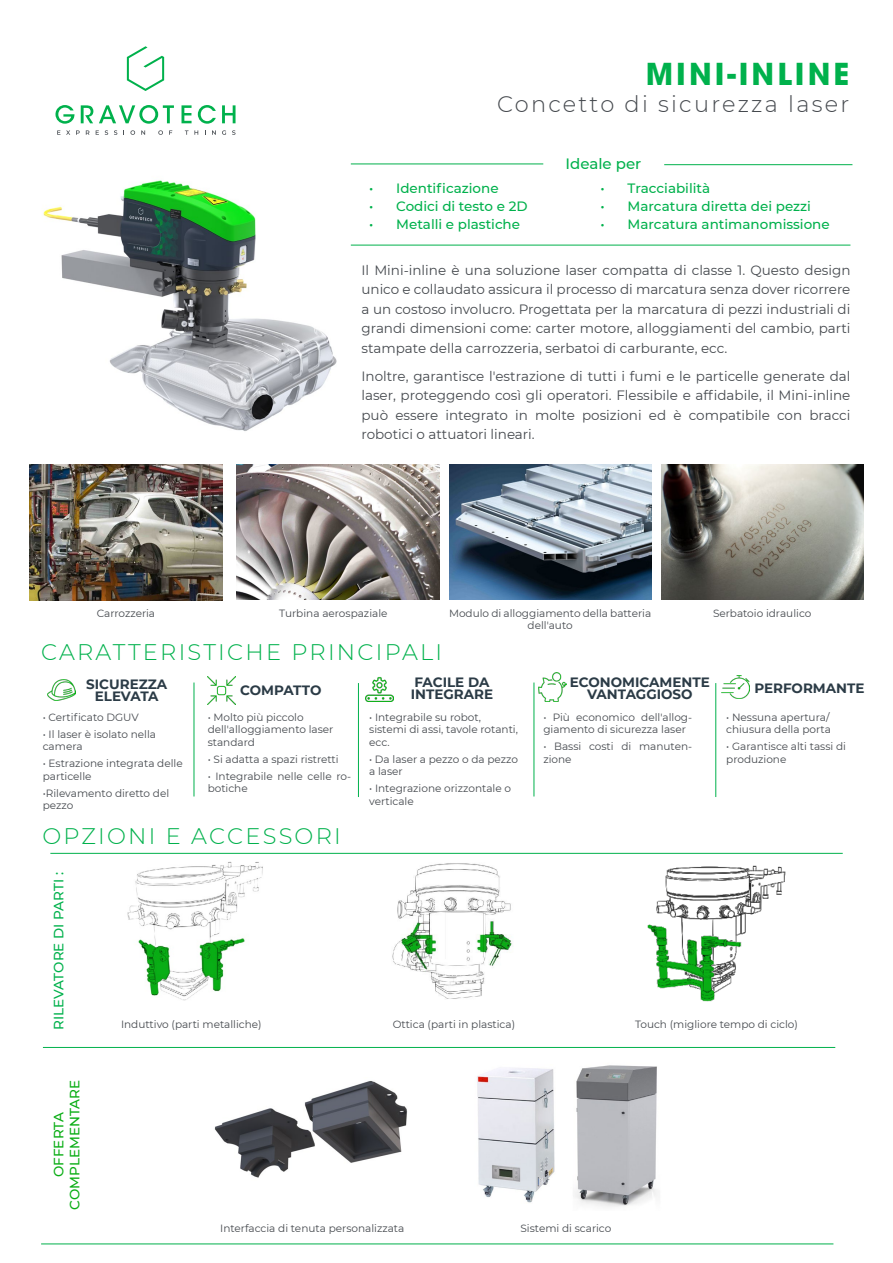
<style>
.page{position:relative;width:893px;height:1263px;background:#fff}
.page>*{position:absolute;margin:0;border:0;box-sizing:border-box;transform-origin:0 0}
.t1{font:700 30px "Avant Garde";letter-spacing:.1em;color:#00b14c}
.t2{font:300 22.5px "Montserrat";letter-spacing:.1em;color:#00b14c}
.t3{font:300 22.5px "Montserrat";letter-spacing:.1em;color:#45494e}
.t4{font:500 15px "Montserrat";color:#00b14c}
.t5{font:13.5px/19.5px "Montserrat";color:#45494e;text-align:justify}
.t6{font:500 13.5px "Montserrat";color:#00b14c}
.t7{font:700 13.5px/12px "Montserrat";color:#2b3b46;text-align:center}
.t8{font:500 13.5px/16.2px "Montserrat";color:#09ad14;text-align:center}
.t9{font:10.5px/12.6px "Montserrat";color:#45494e}
</style>
<div class="page">
<img style="left:43px;top:180px;width:308px;height:251px">
<img style="left:30px;top:465px;width:192px;height:136px">
<img style="left:237px;top:465px;width:202px;height:135px">
<img style="left:449px;top:465px;width:202px;height:135px">
<img style="left:661px;top:465px;width:202px;height:135px">
<img style="left:127px;top:861px;width:136px;height:140px">
<img style="left:392px;top:863px;width:120px;height:136px">
<img style="left:647px;top:865px;width:139px;height:137px">
<img style="left:477px;top:1068px;width:78px;height:135px">
<img style="left:214px;top:1081px;width:194px;height:97px">
<img style="left:575px;top:1065px;width:82px;height:142px">
<svg style="left:55px;top:105px;width:19px;height:19px"></svg>
<svg style="left:81px;top:105px;width:12px;height:18px"></svg>
<svg style="left:99px;top:105px;width:75px;height:19px"></svg>
<svg style="left:181px;top:105px;width:11px;height:18px"></svg>
<svg style="left:198px;top:105px;width:18px;height:19px"></svg>
<svg style="left:222px;top:105px;width:14px;height:18px"></svg>
<svg style="left:57px;top:130px;width:3px;height:5px"></svg>
<svg style="left:66px;top:130px;width:4px;height:5px"></svg>
<svg style="left:76px;top:130px;width:4px;height:5px"></svg>
<svg style="left:86px;top:130px;width:4px;height:5px"></svg>
<svg style="left:96px;top:130px;width:3px;height:5px"></svg>
<svg style="left:105px;top:130px;width:3px;height:5px"></svg>
<svg style="left:114px;top:130px;width:3px;height:5px"></svg>
<svg style="left:130px;top:130px;width:5px;height:5px"></svg>
<svg style="left:141px;top:130px;width:4px;height:5px"></svg>
<svg style="left:158px;top:130px;width:5px;height:5px"></svg>
<svg style="left:169px;top:130px;width:3px;height:5px"></svg>
<svg style="left:185px;top:130px;width:13px;height:5px"></svg>
<svg style="left:212px;top:130px;width:4px;height:5px"></svg>
<svg style="left:222px;top:130px;width:4px;height:5px"></svg>
<svg style="left:232px;top:130px;width:4px;height:5px"></svg>
<svg style="left:127px;top:46px;width:37px;height:45px"></svg>
<hr style="left:194px;top:682px;width:1px;height:114px;background:#00b14c">
<hr style="left:358px;top:683px;width:1px;height:114px;background:#00b14c">
<hr style="left:534px;top:682px;width:1px;height:114px;background:#00b14c">
<hr style="left:715px;top:683px;width:1px;height:114px;background:#00b14c">
<hr style="left:351px;top:164px;width:192px;height:1px;background:#00b14c">
<hr style="left:351px;top:245px;width:499px;height:1px;background:#00b14c">
<hr style="left:664px;top:164px;width:188px;height:1px;background:#00b14c">
<hr style="left:50px;top:853px;width:793px;height:1px;background:#00b14c">
<hr style="left:43px;top:1047px;width:792px;height:1px;background:#00b14c">
<hr style="left:41px;top:1243px;width:792px;height:1px;background:#00b14c">
<img style="left:47px;top:679px;width:28px;height:22px">
<img style="left:208px;top:676px;width:28px;height:28px">
<img style="left:366px;top:677px;width:28px;height:24px">
<img style="left:538px;top:673px;width:28px;height:28px">
<img style="left:721px;top:675px;width:28px;height:24px">
<h1 class="t1" style="left:646px;top:55px;width:205px">MINI-INLINE</h1>
<h2 class="t3" style="left:497px;top:89px;width:354px">Concetto di sicurezza laser</h2>
<h3 class="t4" style="left:566px;top:154px;width:77px">Ideale per</h3>
<p class="t6" style="left:601px;top:179px;width:111px">• Tracciabilità</p>
<p class="t6" style="left:601px;top:197px;width:212px">• Marcatura diretta dei pezzi</p>
<p class="t6" style="left:601px;top:215px;width:231px">• Marcatura antimanomissione</p>
<p class="t5" style="left:361px;top:260px;width:491px">Il Mini-inline è una soluzione laser compatta di classe 1. Questo design unico e collaudato assicura il processo di marcatura senza dover ricorrere a un costoso involucro. Progettata per la marcatura di pezzi industriali di grandi dimensioni come: carter motore, alloggiamenti del cambio, parti stampate della carrozzeria, serbatoi di carburante, ecc.</p>
<p class="t5" style="left:361px;top:365px;width:491px">Inoltre, garantisce l'estrazione di tutti i fumi e le particelle generate dal laser, proteggendo così gli operatori. Flessibile e affidabile, il Mini-inline può essere integrato in molte posizioni ed è compatibile con bracci robotici o attuatori lineari.</p>
<p class="t6" style="left:369px;top:179px;width:131px">• Identificazione</p>
<p class="t6" style="left:369px;top:197px;width:160px">• Codici di testo e 2D</p>
<p class="t6" style="left:369px;top:215px;width:152px">• Metalli e plastiche</p>
<p class="t9" style="left:97px;top:607px;width:60px">Carrozzeria</p>
<p class="t9" style="left:279px;top:607px;width:110px">Turbina aerospaziale</p>
<p class="t9" style="left:449px;top:607px;width:204px;line-height:12px;text-align:center">Modulo di alloggiamento della batteria dell'auto</p>
<p class="t9" style="left:713px;top:607px;width:100px">Serbatoio idraulico</p>
<h2 class="t2" style="left:41px;top:637px;width:403px">CARATTERISTICHE PRINCIPALI</h2>
<p class="t7" style="left:86px;top:677px;width:82px">SICUREZZA<br>ELEVATA</p>
<p class="t7" style="left:240px;top:683px;width:83px">COMPATTO</p>
<p class="t7" style="left:411px;top:676px;width:84px;text-align:left">FACILE DA<br>INTEGRARE</p>
<p class="t7" style="left:570px;top:676px;width:142px">ECONOMICAMENTE<br>VANTAGGIOSO</p>
<p class="t7" style="left:754px;top:681px;width:112px">PERFORMANTE</p>
<p class="t9" style="left:43px;top:710px;width:98px">• Certificato DGUV</p>
<p class="t9" style="left:43px;top:727px;width:115px">• Il laser è isolato nella camera</p>
<p class="t9" style="left:43px;top:757px;width:142px">• Estrazione integrata delle particelle</p>
<p class="t9" style="left:43px;top:786px;width:128px">•Rilevamento diretto del pezzo</p>
<p class="t9" style="left:208px;top:710px;width:127px">• Molto più piccolo dell'alloggiamento laser standard</p>
<p class="t9" style="left:208px;top:752px;width:133px">• Si adatta a spazi ristretti</p>
<p class="t9" style="left:208px;top:769px;width:145px">• Integrabile nelle celle ro&shy;botiche</p>
<h2 class="t2" style="left:43px;top:820px;width:300px">OPZIONI E ACCESSORI</h2>
<p class="t9" style="left:369px;top:710px;width:150px">• Integrabile su robot, sistemi di assi, tavole rotanti, ecc.</p>
<p class="t9" style="left:369px;top:752px;width:150px">• Da laser a pezzo o da pezzo a laser</p>
<p class="t9" style="left:369px;top:782px;width:143px">• Integrazione orizzontale o verticale</p>
<p class="t9" style="left:543px;top:710px;width:150px">• Più economico dell'allog&shy;giamento di sicurezza laser</p>
<p class="t9" style="left:543px;top:740px;width:150px">• Bassi costi di manuten&shy;zione</p>
<p class="t9" style="left:726px;top:710px;width:106px">• Nessuna apertura/ chiusura della porta</p>
<p class="t9" style="left:726px;top:740px;width:121px">• Garantisce alti tassi di produzione</p>
<p class="t6" style="left:49px;top:1030px;width:159px;rotate:-90deg">RILEVATORE DI PARTI :</p>
<p class="t8" style="left:50px;top:1209px;width:131px;rotate:-90deg">OFFERTA<br>COMPLEMENTARE</p>
<p class="t9" style="left:121px;top:1017px;width:142px">Induttivo (parti metalliche)</p>
<p class="t9" style="left:393px;top:1017px;width:124px">Ottica (parti in plastica)</p>
<p class="t9" style="left:635px;top:1017px;width:164px">Touch (migliore tempo di ciclo)</p>
<p class="t9" style="left:220px;top:1221px;width:186px">Interfaccia di tenuta personalizzata</p>
<p class="t9" style="left:520px;top:1221px;width:92px">Sistemi di scarico</p>
</div>
